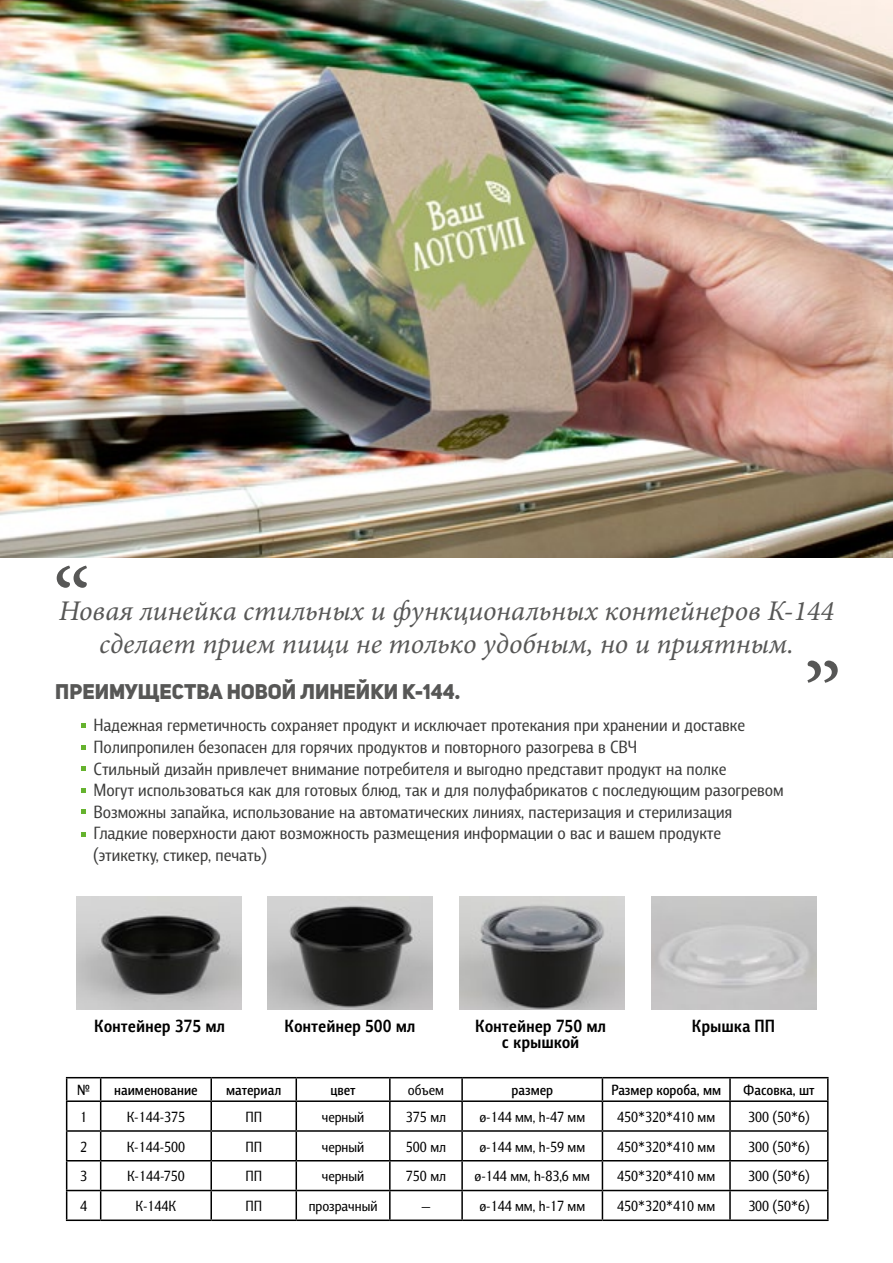
<style>
.page{position:relative;width:893px;height:1263px;background:#fff}
.page>*{position:absolute;margin:0;border:0;box-sizing:border-box;transform-origin:0 0}
.t1{font:italic 28.5px/33px "Minion Pro";letter-spacing:-.005em;color:#575756;text-align:center}
.t2{font:21px "Uni Sans Heavy Caps";color:#575756}
.t3{font:18px/21.6px "Barnaul Grotesk";color:#3c3c3b}
.t4{font:700 18px/16.5px "Barnaul Grotesk";color:#000;text-align:center}
.t5{font:15px "Barnaul Grotesk";color:#000}
.t6{font:500 15px "Barnaul Grotesk";color:#000}
</style>
<div class="page">
<img style="left:0;top:0;width:893px;height:557px">
<svg style="left:57px;top:566px;width:30px;height:22px"></svg>
<svg style="left:807px;top:660px;width:31px;height:23px"></svg>
<hr style="left:66px;top:1077px;width:35px;height:1px;background:#000">
<hr style="left:101px;top:1077px;width:110px;height:1px;background:#000">
<hr style="left:211px;top:1077px;width:85px;height:1px;background:#000">
<hr style="left:210px;top:1078px;width:2px;height:22px;background:#000">
<hr style="left:296px;top:1077px;width:94px;height:1px;background:#000">
<hr style="left:390px;top:1077px;width:72px;height:1px;background:#000">
<hr style="left:389px;top:1078px;width:2px;height:22px;background:#000">
<hr style="left:462px;top:1077px;width:140px;height:1px;background:#000">
<hr style="left:461px;top:1078px;width:2px;height:22px;background:#000">
<hr style="left:602px;top:1077px;width:128px;height:1px;background:#000">
<hr style="left:730px;top:1077px;width:99px;height:1px;background:#000">
<hr style="left:729px;top:1078px;width:2px;height:22px;background:#000">
<hr style="left:827px;top:1078px;width:2px;height:22px;background:#000">
<hr style="left:66px;top:1100px;width:35px;height:2px;background:#000">
<hr style="left:101px;top:1100px;width:110px;height:2px;background:#000">
<hr style="left:211px;top:1100px;width:85px;height:2px;background:#000">
<hr style="left:210px;top:1102px;width:2px;height:28px;background:#000">
<hr style="left:296px;top:1100px;width:94px;height:2px;background:#000">
<hr style="left:390px;top:1100px;width:72px;height:2px;background:#000">
<hr style="left:389px;top:1102px;width:2px;height:28px;background:#000">
<hr style="left:462px;top:1100px;width:140px;height:2px;background:#000">
<hr style="left:461px;top:1102px;width:2px;height:28px;background:#000">
<hr style="left:602px;top:1100px;width:128px;height:2px;background:#000">
<hr style="left:730px;top:1100px;width:99px;height:2px;background:#000">
<hr style="left:729px;top:1102px;width:2px;height:28px;background:#000">
<hr style="left:827px;top:1102px;width:2px;height:28px;background:#000">
<hr style="left:66px;top:1130px;width:35px;height:2px;background:#000">
<hr style="left:101px;top:1130px;width:110px;height:2px;background:#000">
<hr style="left:211px;top:1130px;width:85px;height:2px;background:#000">
<hr style="left:210px;top:1132px;width:2px;height:28px;background:#000">
<hr style="left:296px;top:1130px;width:94px;height:2px;background:#000">
<hr style="left:390px;top:1130px;width:72px;height:2px;background:#000">
<hr style="left:389px;top:1132px;width:2px;height:28px;background:#000">
<hr style="left:462px;top:1130px;width:140px;height:2px;background:#000">
<hr style="left:461px;top:1132px;width:2px;height:28px;background:#000">
<hr style="left:602px;top:1130px;width:128px;height:2px;background:#000">
<hr style="left:730px;top:1130px;width:99px;height:2px;background:#000">
<hr style="left:729px;top:1132px;width:2px;height:28px;background:#000">
<hr style="left:827px;top:1132px;width:2px;height:28px;background:#000">
<hr style="left:66px;top:1160px;width:35px;height:1px;background:#000">
<hr style="left:101px;top:1160px;width:110px;height:1px;background:#000">
<hr style="left:211px;top:1160px;width:85px;height:1px;background:#000">
<hr style="left:210px;top:1161px;width:2px;height:29px;background:#000">
<hr style="left:296px;top:1160px;width:94px;height:1px;background:#000">
<hr style="left:390px;top:1160px;width:72px;height:1px;background:#000">
<hr style="left:389px;top:1161px;width:2px;height:29px;background:#000">
<hr style="left:462px;top:1160px;width:140px;height:1px;background:#000">
<hr style="left:461px;top:1161px;width:2px;height:29px;background:#000">
<hr style="left:602px;top:1160px;width:128px;height:1px;background:#000">
<hr style="left:730px;top:1160px;width:99px;height:1px;background:#000">
<hr style="left:729px;top:1161px;width:2px;height:29px;background:#000">
<hr style="left:827px;top:1161px;width:2px;height:29px;background:#000">
<hr style="left:66px;top:1190px;width:35px;height:1px;background:#000">
<svg style="left:66px;top:1078px;width:1px;height:141px"></svg>
<hr style="left:101px;top:1190px;width:110px;height:1px;background:#000">
<svg style="left:100px;top:1078px;width:1px;height:141px"></svg>
<hr style="left:211px;top:1190px;width:85px;height:1px;background:#000">
<hr style="left:210px;top:1191px;width:2px;height:28px;background:#000">
<hr style="left:296px;top:1190px;width:94px;height:1px;background:#000">
<svg style="left:296px;top:1078px;width:1px;height:141px"></svg>
<hr style="left:390px;top:1190px;width:72px;height:1px;background:#000">
<hr style="left:389px;top:1191px;width:2px;height:28px;background:#000">
<hr style="left:462px;top:1190px;width:140px;height:1px;background:#000">
<hr style="left:461px;top:1191px;width:2px;height:28px;background:#000">
<hr style="left:602px;top:1190px;width:128px;height:1px;background:#000">
<svg style="left:602px;top:1078px;width:1px;height:141px"></svg>
<hr style="left:730px;top:1190px;width:99px;height:1px;background:#000">
<hr style="left:729px;top:1191px;width:2px;height:28px;background:#000">
<hr style="left:827px;top:1191px;width:2px;height:28px;background:#000">
<hr style="left:66px;top:1219px;width:35px;height:2px;background:#000">
<hr style="left:101px;top:1219px;width:110px;height:2px;background:#000">
<hr style="left:211px;top:1219px;width:85px;height:2px;background:#000">
<hr style="left:296px;top:1219px;width:94px;height:2px;background:#000">
<hr style="left:390px;top:1219px;width:72px;height:2px;background:#000">
<hr style="left:462px;top:1219px;width:140px;height:2px;background:#000">
<hr style="left:602px;top:1219px;width:128px;height:2px;background:#000">
<hr style="left:730px;top:1219px;width:99px;height:2px;background:#000">
<img style="left:77px;top:897px;width:164px;height:112px">
<img style="left:459px;top:896px;width:165px;height:113px">
<img style="left:268px;top:897px;width:164px;height:112px">
<svg style="left:81px;top:723px;width:5px;height:5px"></svg>
<svg style="left:81px;top:745px;width:5px;height:5px"></svg>
<svg style="left:81px;top:766px;width:5px;height:5px"></svg>
<svg style="left:81px;top:788px;width:5px;height:5px"></svg>
<svg style="left:81px;top:809px;width:5px;height:5px"></svg>
<svg style="left:81px;top:832px;width:5px;height:5px"></svg>
<h1 class="t1" style="left:59px;top:595px;width:777px">Новая линейка стильных и функциональных контейнеров К-144 сделает прием пищи не только удобным, но и приятным.</h1>
<p class="t2" style="left:55px;top:678px;width:406px">ПРЕИМУЩЕСТВА НОВОЙ ЛИНЕЙКИ К-144.</p>
<p class="t3" style="left:94px;top:715px;width:692px">Надежная герметичность сохраняет продукт и исключает протекания при хранении и доставке Полипропилен безопасен для горячих продуктов и повторного разогрева в СВЧ<br>Стильный дизайн привлечет внимание потребителя и выгодно представит продукт на полке<br>Могут использоваться как для готовых блюд, так и для полуфабрикатов с последующим разогревом Возможны запайка, использование на автоматических линиях, пастеризация и стерилизация Гладкие поверхности дают возможность размещения информации о вас и вашем продукте (этикетку, стикер, печать)</p>
<p class="t4" style="left:94px;top:1017px;width:132px">Контейнер 375 мл</p>
<p class="t4" style="left:285px;top:1017px;width:132px">Контейнер 500 мл</p>
<p class="t4" style="left:475px;top:1017px;width:132px">Контейнер 750 мл с крышкой</p>
<p class="t4" style="left:692px;top:1017px;width:84px">Крышка ПП</p>
<p class="t6" style="left:77px;top:1081px;width:14px">№</p>
<p class="t6" style="left:114px;top:1081px;width:85px">наименование</p>
<p class="t6" style="left:226px;top:1081px;width:57px">материал</p>
<p class="t6" style="left:330px;top:1081px;width:27px">цвет</p>
<p class="t5" style="left:408px;top:1081px;width:38px">объем</p>
<p class="t6" style="left:511px;top:1081px;width:43px">размер</p>
<p class="t6" style="left:611px;top:1081px;width:111px">Размер короба, мм</p>
<p class="t6" style="left:743px;top:1081px;width:73px">Фасовка, шт</p>
<p class="t5" style="left:80px;top:1108px;width:8px">1</p>
<p class="t5" style="left:127px;top:1108px;width:60px">К-144-375</p>
<p class="t5" style="left:245px;top:1108px;width:18px">ПП</p>
<p class="t5" style="left:322px;top:1108px;width:44px">черный</p>
<p class="t5" style="left:406px;top:1108px;width:42px">375 мл</p>
<p class="t5" style="left:479px;top:1108px;width:107px">ø-144 мм, h-47 мм</p>
<p class="t5" style="left:617px;top:1108px;width:99px">450*320*410 мм</p>
<p class="t5" style="left:748px;top:1108px;width:63px">300 (50*6)</p>
<p class="t5" style="left:80px;top:1137px;width:8px">2</p>
<p class="t5" style="left:127px;top:1137px;width:60px">К-144-500</p>
<p class="t5" style="left:245px;top:1137px;width:18px">ПП</p>
<p class="t5" style="left:322px;top:1137px;width:44px">черный</p>
<p class="t5" style="left:406px;top:1137px;width:42px">500 мл</p>
<p class="t5" style="left:479px;top:1137px;width:107px">ø-144 мм, h-59 мм</p>
<p class="t5" style="left:617px;top:1137px;width:99px">450*320*410 мм</p>
<p class="t5" style="left:748px;top:1137px;width:63px">300 (50*6)</p>
<p class="t5" style="left:80px;top:1167px;width:8px">3</p>
<p class="t5" style="left:127px;top:1167px;width:59px">К-144-750</p>
<p class="t5" style="left:245px;top:1167px;width:18px">ПП</p>
<p class="t5" style="left:322px;top:1167px;width:44px">черный</p>
<p class="t5" style="left:406px;top:1167px;width:42px">750 мл</p>
<p class="t5" style="left:475px;top:1167px;width:117px">ø-144 мм, h-83,6 мм</p>
<p class="t5" style="left:617px;top:1167px;width:99px">450*320*410 мм</p>
<p class="t5" style="left:748px;top:1167px;width:63px">300 (50*6)</p>
<p class="t5" style="left:80px;top:1197px;width:8px">4</p>
<p class="t5" style="left:136px;top:1197px;width:42px">К-144К</p>
<p class="t5" style="left:245px;top:1197px;width:18px">ПП</p>
<p class="t5" style="left:309px;top:1197px;width:70px">прозрачный</p>
<p class="t5" style="left:421px;top:1197px;width:11px">—</p>
<p class="t5" style="left:479px;top:1197px;width:107px">ø-144 мм, h-17 мм</p>
<p class="t5" style="left:617px;top:1197px;width:99px">450*320*410 мм</p>
<p class="t5" style="left:748px;top:1197px;width:63px">300 (50*6)</p>
</div>
